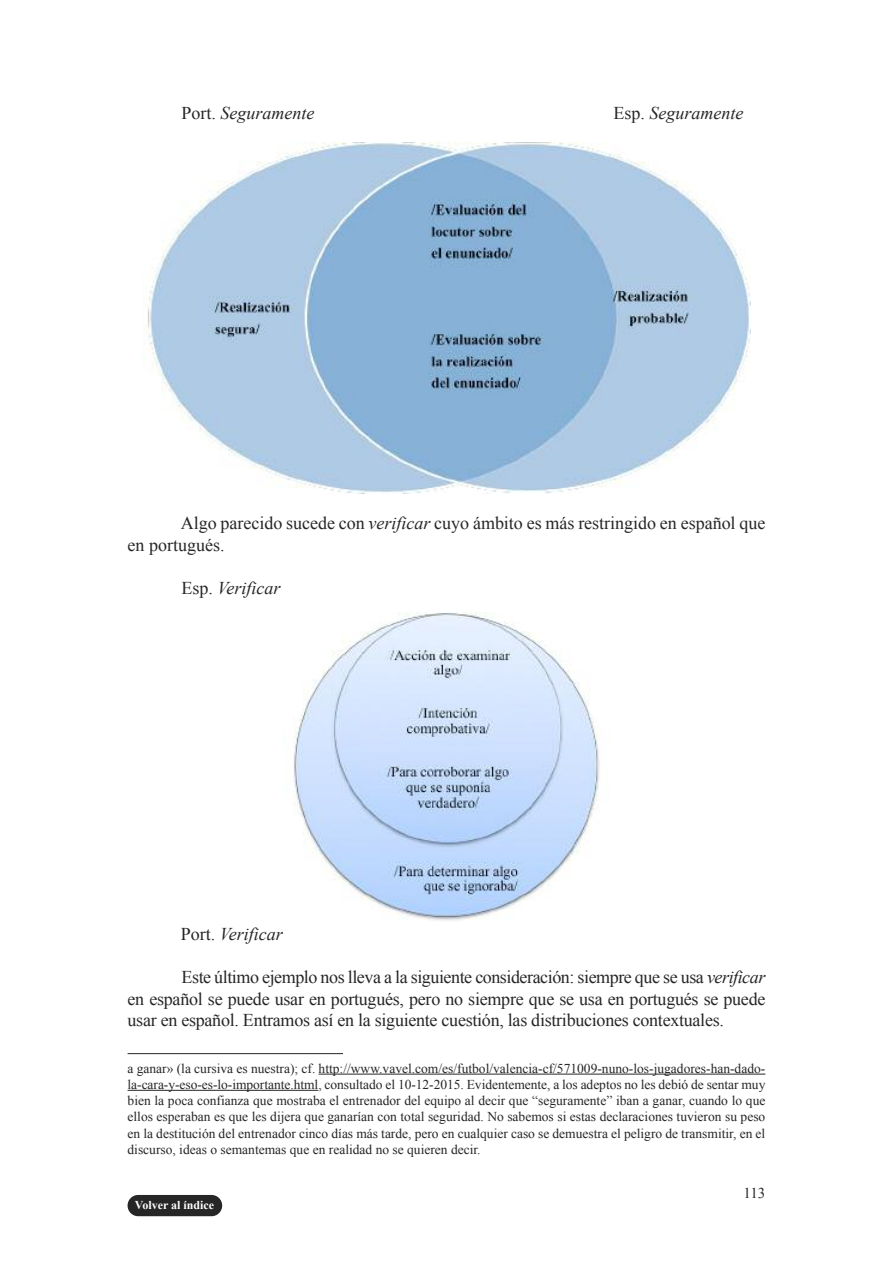
<style>
.page{position:relative;width:893px;height:1263px;background:#fff}
.page>*{position:absolute;margin:0;border:0;box-sizing:border-box;transform-origin:0 0}
.t1{font:18px/21.6px "Times New Roman";letter-spacing:-.015em;color:#272627}
.t2{font:italic 18px "Times New Roman";color:#272627}
.t3{font:15px "Times New Roman";color:#272627}
.t4{font:13.5px/16.2px "Times New Roman";color:#272627;text-align:justify}
.t5{font:700 12px "Times New Roman";color:#fff}
.s1{font-style:normal}
.s2{font-style:italic}
</style>
<div class="page">
<div style="left:128px;top:1195px;width:94px;height:21px;background:#272627;border-radius:11px"></div>
<img style="left:143px;top:143px;width:608px;height:350px">
<img style="left:293px;top:613px;width:307px;height:307px">
<hr style="left:319px;top:1074px;width:446px;height:1px;background:#272627">
<hr style="left:128px;top:1090px;width:190px;height:1px;background:#272627">
<hr style="left:128px;top:1053px;width:215px;height:1px;background:#272627">
<h1 class="t2" style="left:182px;top:103px;width:134px"><span class="s1">Port.</span> Seguramente</h1>
<h1 class="t2" style="left:614px;top:103px;width:131px"><span class="s1">esp.</span> Seguramente</h1>
<h1 class="t1" style="left:128px;top:512px;width:639px;text-indent:53px">algo parecido sucede con <span class="s2">verificar</span> cuyo ámbito es más restringido en español que en portugués.</h1>
<h1 class="t2" style="left:182px;top:578px;width:100px"><span class="s1">esp.</span> Verificar</h1>
<h1 class="t2" style="left:181px;top:924px;width:103px"><span class="s1">Port.</span> Verificar</h1>
<p class="t1" style="left:128px;top:966px;width:639px;text-align:justify;text-indent:54px">este último ejemplo nos lleva a la siguiente consideración: siempre que se usa <span class="s2">verificar </span>en español se puede usar en portugués, pero no siempre que se usa en portugués se puede usar en español. entramos así en la siguiente cuestión, las distribuciones contextuales.</p>
<p class="t4" style="left:128px;top:1060px;width:639px">a ganar» (la cursiva es nuestra); cf. http://www.vavel.com/es/futbol/valencia-cf/571009-nuno-los-jugadores-han-dado&shy;la-cara-y-eso-es-lo-importante.html, consultado el 10-12-2015. evidentemente, a los adeptos no les debió de sentar muy bien la poca confianza que mostraba el entrenador del equipo al decir que “seguramente” iban a ganar, cuando lo que ellos esperaban es que les dijera que ganarían con total seguridad. no sabemos si estas declaraciones tuvieron su peso en la destitución del entrenador cinco días más tarde, pero en cualquier caso se demuestra el peligro de transmitir, en el discurso, ideas o semantemas que en realidad no se quieren decir.</p>
<p class="t5" style="left:135px;top:1198px;width:81px">Volver al índice</p>
<p class="t3" style="left:743px;top:1185px;width:23px">113</p>
</div>
